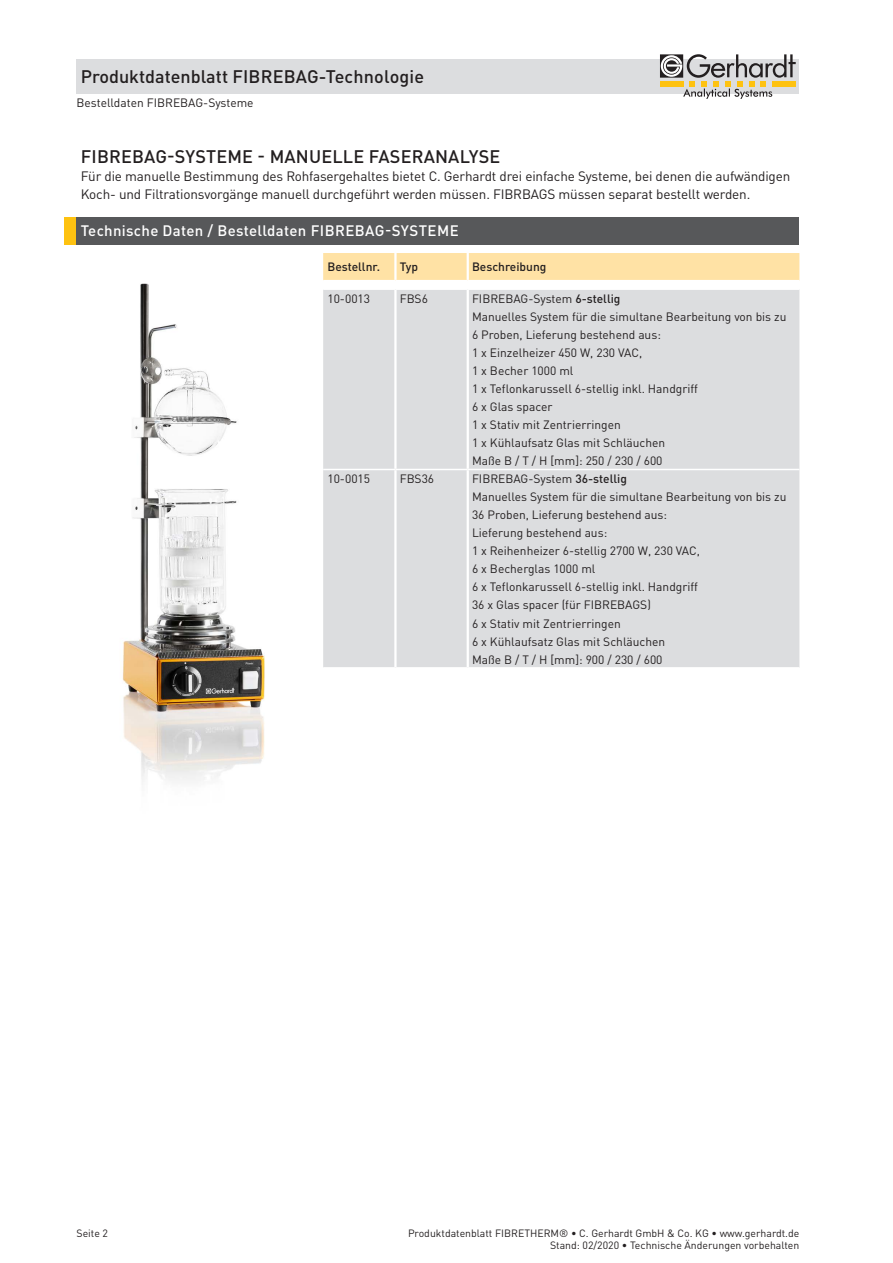
<style>
.page{position:relative;width:893px;height:1263px;background:#fff}
.page>*{position:absolute;margin:0;border:0;box-sizing:border-box;transform-origin:0 0}
.A1-Fließtext{font:500 18px "DINOT";letter-spacing:.01em;color:#231f20}
.t1{font:500 15px "DINOT";letter-spacing:.02em;color:#fff}
.A1-Fließtext-2{font:13.5px/18px "DINOT";letter-spacing:-.01em;color:#231f20}
.t2{font:12px/18px "DINOT";color:#231f20}
.t3{font:500 12px "DINOT";color:#231f20}
.t4{font:10.5px/12px "DINOT";color:#231f20;text-align:right}
.s1{font-weight:500}
</style>
<div class="page">
<div style="left:77px;top:59px;width:722px;height:34px;background:#dcdddf"></div>
<svg style="left:660px;top:54px;width:136px;height:45px"></svg>
<div style="left:323px;top:290px;width:476px;height:377px;background:#dcdddf"></div>
<div style="left:323px;top:253px;width:476px;height:27px;background:#ffe2a5"></div>
<hr style="left:323px;top:469px;width:72px;height:1px;background:#fff">
<hr style="left:395px;top:469px;width:73px;height:1px;background:#fff">
<hr style="left:468px;top:469px;width:331px;height:1px;background:#fff">
<hr style="left:394px;top:290px;width:3px;height:179px;background:#fff">
<hr style="left:467px;top:290px;width:2px;height:179px;background:#fff">
<hr style="left:394px;top:470px;width:3px;height:197px;background:#fff">
<hr style="left:467px;top:470px;width:2px;height:197px;background:#fff">
<hr style="left:394px;top:253px;width:3px;height:27px;background:#fff">
<hr style="left:467px;top:253px;width:2px;height:27px;background:#fff">
<div style="left:64px;top:217px;width:13px;height:27px;background:#fec210"></div>
<div style="left:77px;top:217px;width:722px;height:27px;background:#57585a"></div>
<img style="left:122px;top:283px;width:143px;height:499px">
<h1 class="A1-Fließtext" style="left:81px;top:65px;width:345px">Produktdatenblatt FIBREBAG-Technologie</h1>
<p class="t2" style="left:77px;top:93px;width:179px">Bestelldaten FIBREBAG-Systeme</p>
<p class="A1-Fließtext" style="left:81px;top:145px;width:421px">FIBREBAG-SYSTEME - MANUELLE FASERANALYSE</p>
<p class="A1-Fließtext-2" style="left:81px;top:167px;width:711px">Für die manuelle Bestimmung des Rohfasergehaltes bietet C. Gerhardt drei einfache Systeme, bei denen die aufwändigen<br>Koch- und Filtrationsvorgänge manuell durchgeführt werden müssen. FIBRBAGS müssen separat bestellt werden.</p>
<p class="t1" style="left:81px;top:221px;width:379px">Technische Daten / Bestelldaten FIBREBAG-SYSTEME</p>
<p class="t3" style="left:327px;top:259px;width:54px">Bestellnr.</p>
<p class="t3" style="left:400px;top:259px;width:20px">Typ</p>
<p class="t3" style="left:472px;top:259px;width:76px">Beschreibung</p>
<p class="t2" style="left:327px;top:289px;width:44px">10-0013</p>
<p class="t2" style="left:400px;top:289px;width:30px">FBS6</p>
<p class="t2" style="left:472px;top:289px;width:150px">FIBREBAG-System <span class="s1">6-stellig</span></p>
<p class="t2" style="left:472px;top:307px;width:316px">Manuelles System für die simultane Bearbeitung von bis zu<br>6 Proben, Lieferung bestehend aus:</p>
<p class="t2" style="left:472px;top:343px;width:172px">1 x Einzelheizer 450 W, 230 VAC,</p>
<p class="t2" style="left:472px;top:361px;width:103px">1 x Becher 1000 ml</p>
<p class="t2" style="left:472px;top:379px;width:228px">1 x Teflonkarussell 6-stellig inkl. Handgriff</p>
<p class="t2" style="left:472px;top:397px;width:82px">6 x Glas spacer</p>
<p class="t2" style="left:472px;top:416px;width:150px">1 x Stativ mit Zentrierringen</p>
<p class="t2" style="left:472px;top:434px;width:195px">1 x Kühlaufsatz Glas mit Schläuchen</p>
<p class="t2" style="left:472px;top:452px;width:192px">Maße B / T / H [mm]: 250 / 230 / 600</p>
<p class="t2" style="left:327px;top:469px;width:44px">10-0015</p>
<p class="t2" style="left:400px;top:469px;width:36px">FBS36</p>
<p class="t2" style="left:472px;top:469px;width:156px">FIBREBAG-System <span class="s1">36-stellig</span></p>
<p class="t2" style="left:472px;top:487px;width:316px">Manuelles System für die simultane Bearbeitung von bis zu<br>36 Proben, Lieferung bestehend aus:</p>
<p class="t2" style="left:472px;top:524px;width:137px">Lieferung bestehend aus:</p>
<p class="t2" style="left:472px;top:542px;width:229px">1 x Reihenheizer 6-stellig 2700 W, 230 VAC,</p>
<p class="t2" style="left:472px;top:560px;width:125px">6 x Becherglas 1000 ml</p>
<p class="t2" style="left:472px;top:578px;width:228px">6 x Teflonkarussell 6-stellig inkl. Handgriff</p>
<p class="t2" style="left:472px;top:596px;width:180px">36 x Glas spacer (für FIBREBAGS)</p>
<p class="t2" style="left:472px;top:614px;width:150px">6 x Stativ mit Zentrierringen</p>
<p class="t2" style="left:472px;top:632px;width:195px">6 x Kühlaufsatz Glas mit Schläuchen</p>
<p class="t2" style="left:472px;top:650px;width:192px">Maße B / T / H [mm]: 900 / 230 / 600</p>
<p class="t4" style="left:77px;top:1227px;width:33px">Seite 2</p>
<p class="t4" style="left:408px;top:1227px;width:393px">Produktdatenblatt FIBRETHERM® • C. Gerhardt GmbH &amp; Co. KG • www.gerhardt.de<br>Stand: 02/2020 • Technische Änderungen vorbehalten</p>
</div>
